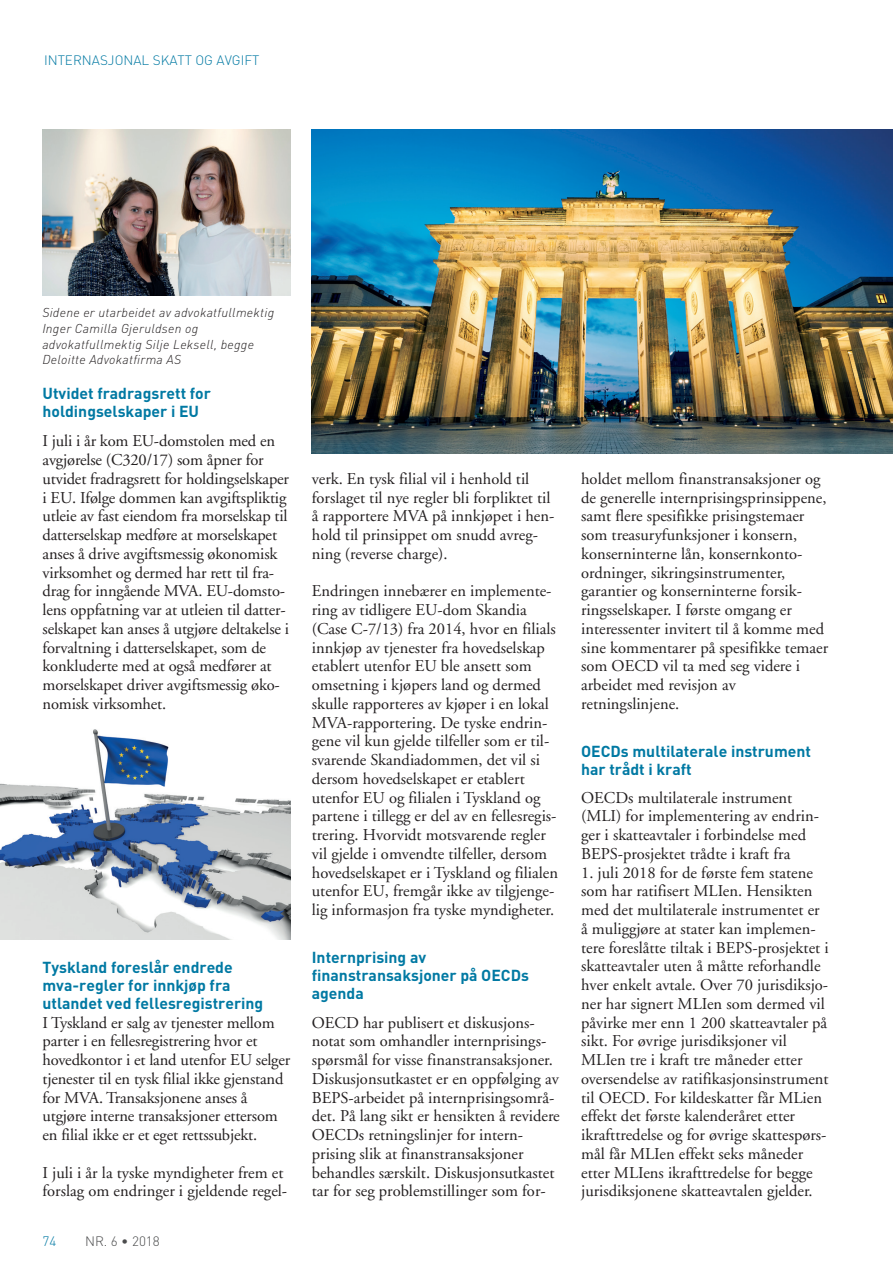
<style>
.page{position:relative;width:893px;height:1263px;background:#fff}
.page>*{position:absolute;margin:0;border:0;box-sizing:border-box;transform-origin:0 0}
.t1{font:16.5px/18.8px "Adobe Garamond";color:#231f20}
.t2{font:700 15.75px/18px "DIN";color:#0079a3}
.t3{font:300 13.5px "DIN";color:#0079a3}
.t4{font:300 13.5px "DIN";color:#4b4c4d}
.t5{font:italic 300 12.75px/15.8px "DIN";letter-spacing:.02em;color:#231f20}
</style>
<div class="page">
<img style="left:42px;top:130px;width:249px;height:165px">
<img style="left:312px;top:130px;width:581px;height:324px">
<img style="left:0;top:729px;width:291px;height:211px">
<p class="t3" style="left:44px;top:52px;width:217px">INTERNASJONAL SKATT OG AVGIFT</p>
<p class="t5" style="left:42px;top:304px;width:233px">Sidene er utarbeidet av advokatfullmektig Inger Camilla Gjeruldsen og advokatfullmektig Silje Leksell, begge Deloitte Advokatfirma AS</p>
<p class="t2" style="left:43px;top:384px;width:170px">Utvidet fradragsrett for holdingselskaper i EU</p>
<p class="t1" style="left:43px;top:432px;width:248px">I juli i år kom EU-domstolen med en avgjørelse (C320/17) som åpner for utvidet fradragsrett for holdingselskaper i EU. Ifølge dommen kan avgiftspliktig utleie av fast eiendom fra morselskap til datterselskap medføre at morselskapet anses å drive avgiftsmessig økonomisk virksomhet og dermed har rett til fra&shy;drag for inngående MVA. EU-domsto&shy;lens oppfatning var at utleien til datter&shy;selskapet kan anses å utgjøre deltakelse i forvaltning i datterselskapet, som de konkluderte med at også medfører at morselskapet driver avgiftsmessig øko&shy;nomisk virksomhet.</p>
<p class="t2" style="left:43px;top:957px;width:222px">Tyskland foreslår endrede mva-regler for innkjøp fra utlandet ved fellesregistrering</p>
<p class="t1" style="left:43px;top:1013px;width:249px">I Tyskland er salg av tjenester mellom parter i en fellesregistrering hvor et hovedkontor i et land utenfor EU selger tjenester til en tysk filial ikke gjenstand for MVA. Transaksjonene anses å utgjøre interne transaksjoner ettersom en filial ikke er et eget rettssubjekt.</p>
<p class="t1" style="left:43px;top:1163px;width:246px">I juli i år la tyske myndigheter frem et forslag om endringer i gjeldende regel-</p>
<p class="t3" style="left:43px;top:1232px;width:16px">74</p>
<p class="t4" style="left:85px;top:1232px;width:76px">NR. 6 • 2018</p>
<p class="t1" style="left:312px;top:470px;width:244px">verk. En tysk filial vil i henhold til forslaget til nye regler bli forpliktet til å rapportere MVA på innkjøpet i hen&shy;hold til prinsippet om snudd avreg&shy;ning (reverse charge).</p>
<p class="t1" style="left:312px;top:582px;width:248px">Endringen innebærer en implemente&shy;ring av tidligere EU-dom Skandia (Case C-7/13) fra 2014, hvor en filials innkjøp av tjenester fra hovedselskap etablert utenfor EU ble ansett som omsetning i kjøpers land og dermed skulle rapporteres av kjøper i en lokal MVA-rapportering. De tyske endrin&shy;gene vil kun gjelde tilfeller som er til&shy;svarende Skandiadommen, det vil si dersom hovedselskapet er etablert utenfor EU og filialen i Tyskland og partene i tillegg er del av en fellesregis&shy;trering. Hvorvidt motsvarende regler vil gjelde i omvendte tilfeller, dersom hovedselskapet er i Tyskland og filialen utenfor EU, fremgår ikke av tilgjenge&shy;lig informasjon fra tyske myndigheter.</p>
<p class="t2" style="left:312px;top:947px;width:219px">Internprising av finanstransaksjoner på OECDs agenda</p>
<p class="t1" style="left:312px;top:1013px;width:250px">OECD har publisert et diskusjons&shy;notat som omhandler internprisings&shy;spørsmål for visse finanstransaksjoner.<br>Diskusjonsutkastet er en oppfølging av BEPS-arbeidet på internprisingsområ&shy;det. På lang sikt er hensikten å revidere OECDs retningslinjer for intern&shy;prising slik at finanstransaksjoner behandles særskilt. Diskusjonsutkastet tar for seg problemstillinger som for-</p>
<p class="t1" style="left:581px;top:470px;width:249px">holdet mellom finanstransaksjoner og de generelle internprisingsprinsippene, samt flere spesifikke prisingstemaer som treasuryfunksjoner i konsern, konserninterne lån, konsernkonto&shy;ordninger, sikringsinstrumenter, garantier og konserninterne forsik&shy;ringsselskaper. I første omgang er interessenter invitert til å komme med sine kommentarer på spesifikke temaer som OECD vil ta med seg videre i arbeidet med revisjon av retningslinjene.</p>
<p class="t2" style="left:581px;top:741px;width:231px">OECDs multilaterale instrument har trådt i kraft</p>
<p class="t1" style="left:581px;top:788px;width:239px">OECDs multilaterale instrument (MLI) for implementering av endrin&shy;ger i skatteavtaler i forbindelse med BEPS-prosjektet trådte i kraft fra</p>
<p class="t1" style="left:581px;top:863px;width:249px">1. juli 2018 for de første fem statene som har ratifisert MLIen. Hensikten med det multilaterale instrumentet er å muliggjøre at stater kan implemen&shy;tere foreslåtte tiltak i BEPS-prosjektet i skatteavtaler uten å måtte reforhandle hver enkelt avtale. Over 70 jurisdiksjo&shy;ner har signert MLIen som dermed vil påvirke mer enn 1 200 skatteavtaler på sikt. For øvrige jurisdiksjoner vil MLIen tre i kraft tre måneder etter oversendelse av ratifikasjonsinstrument til OECD. For kildeskatter får MLien effekt det første kalenderåret etter ikrafttredelse og for øvrige skattespørs&shy;mål får MLIen effekt seks måneder etter MLIens ikrafttredelse for begge jurisdiksjonene skatteavtalen gjelder.</p>
</div>
